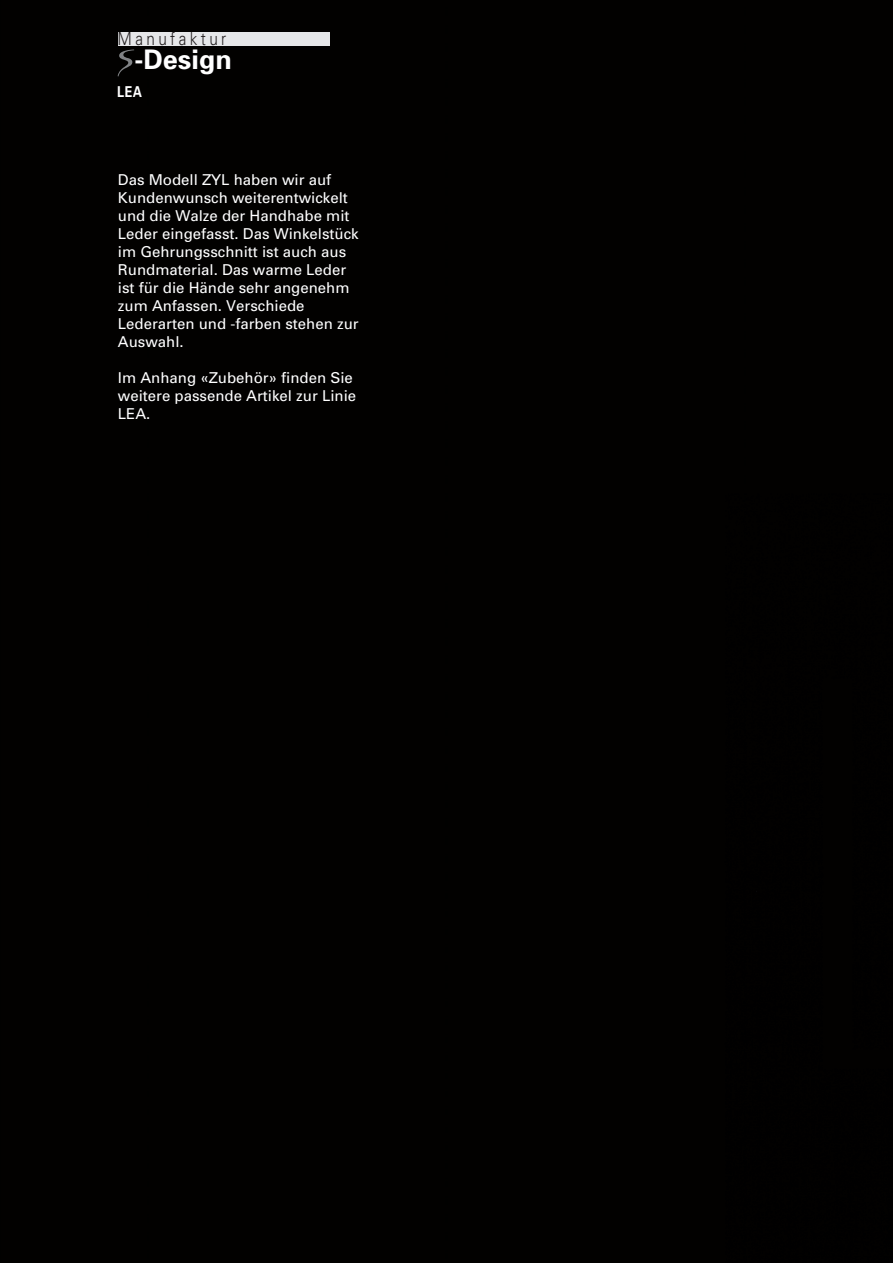
<style>
.page{position:relative;width:893px;height:1263px;background:#020100}
.page>*{position:absolute;margin:0;border:0;box-sizing:border-box;transform-origin:0 0}
.t1{font:700 27px "Univers";color:#fff}
.t2{font:300 18px "Univers";letter-spacing:.22em;color:#231f20;scale:.85 1}
.t3{font:15px/18px "Univers";color:#fff}
.t4{font:700 15px "Univers";color:#fff;scale:.85 1}
</style>
<div class="page">
<div style="left:118px;top:32px;width:212px;height:13px;background:#e6e7e9"></div>
<svg style="left:118px;top:50px;width:16px;height:26px"></svg>
<p class="t2" style="left:118px;top:32px;width:129px">Manufaktur</p>
<h1 class="t1" style="left:134px;top:49px;width:99px">-Design</h1>
<p class="t4" style="left:117px;top:86px;width:31px">LEA</p>
<p class="t3" style="left:118px;top:172px;width:242px">Das Modell ZYL haben wir auf<br>Kundenwunsch weiterentwickelt und die Walze der Handhabe mit<br>Leder eingefasst. Das Winkelstück im Gehrungsschnitt ist auch aus<br>Rundmaterial. Das warme Leder ist für die Hände sehr angenehm zum Anfassen. Verschiede<br>Lederarten und -farben stehen zur<br>Auswahl.</p>
<p class="t3" style="left:118px;top:370px;width:240px">Im Anhang «Zubehör» finden Sie weitere passende Artikel zur Linie<br>LEA.</p>
</div>
